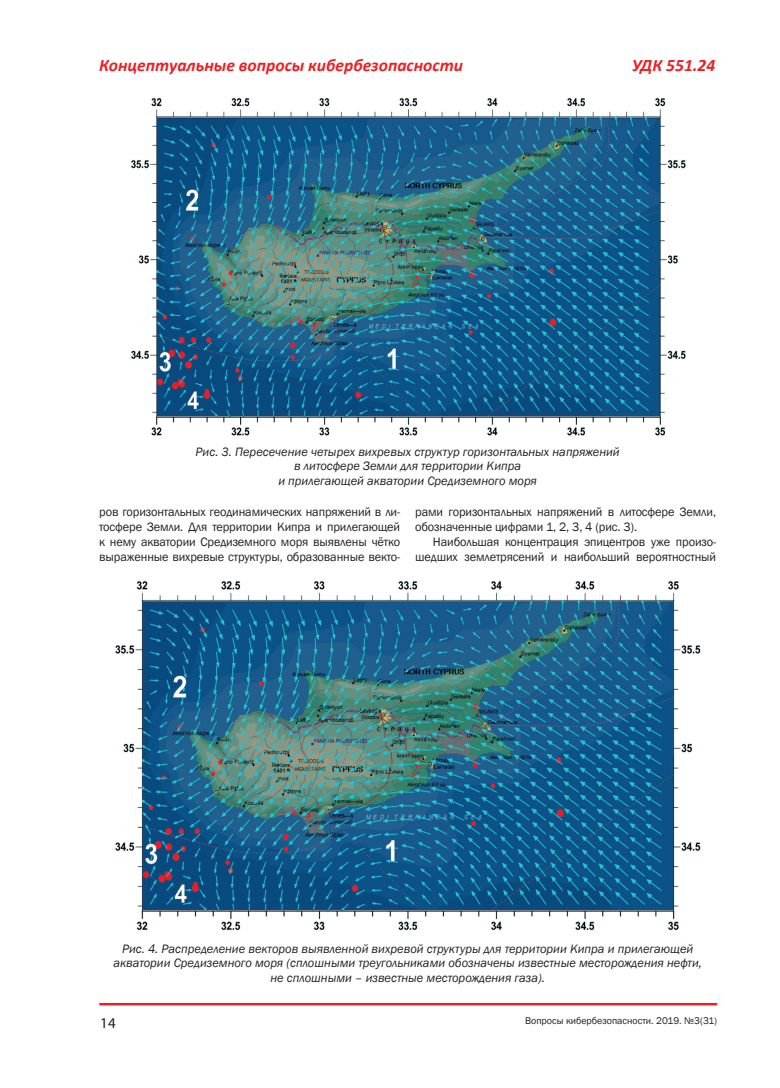
<style>
.page{position:relative;width:780px;height:1088px;background:#fff}
.page>*{position:absolute;margin:0;border:0;box-sizing:border-box;transform-origin:0 0}
.t1{font:italic 700 17.5px "Calibri";color:#ee1f23}
.t2{font:15px "Myriad Pro";color:#231f20}
.t3{font:italic 12.5px/14.4px "Franklin Gothic";color:#231f20;text-align:center}
.t4{font:12.5px/14.8px "Franklin Gothic";letter-spacing:-.01em;color:#231f20;text-align:justify}
.t5{font:10px "Franklin Gothic";color:#231f20}
</style>
<div class="page">
<hr style="left:99px;top:1003px;width:618px;height:2px;background:#ee1f23">
<img style="left:131px;top:98px;width:555px;height:338px">
<img style="left:115px;top:581px;width:586px;height:350px">
<h1 class="t1" style="left:99px;top:54px;width:365px">Концептуальные вопросы кибербезопасности</h1>
<h1 class="t1" style="left:632px;top:54px;width:84px">УДК 551.24</h1>
<p class="t3" style="left:196px;top:445px;width:425px">Рис. 3. Пересечение четырех вихревых структур горизонтальных напряжений в литосфере Земли для территории Кипра<br>и прилегающей акватории Средиземного моря</p>
<p class="t4" style="left:99px;top:505px;width:302px">ров горизонтальных геодинамических напряжений в ли&shy;тосфере Земли. Для территории Кипра и прилегающей к нему акватории Средиземного моря выявлены чётко выраженные вихревые структуры, образованные векто-</p>
<p class="t4" style="left:415px;top:505px;width:302px">рами горизонтальных напряжений в литосфере Земли, обозначенные цифрами 1, 2, 3, 4 (рис. 3).</p>
<p class="t4" style="left:415px;top:535px;width:302px;text-align:right">Наибольшая концентрация эпицентров уже произо&shy;шедших землетрясений и наибольший вероятностный</p>
<p class="t3" style="left:113px;top:942px;width:590px">Рис. 4. Распределение векторов выявленной вихревой структуры для территории Кипра и прилегающей акватории Средиземного моря (сплошными треугольниками обозначены известные месторождения нефти, не сплошными – известные месторождения газа).</p>
<p class="t2" style="left:100px;top:1014px;width:17px">14</p>
<p class="t5" style="left:525px;top:1014px;width:193px">Вопросы кибербезопасности. 2019. №3(31)</p>
</div>
